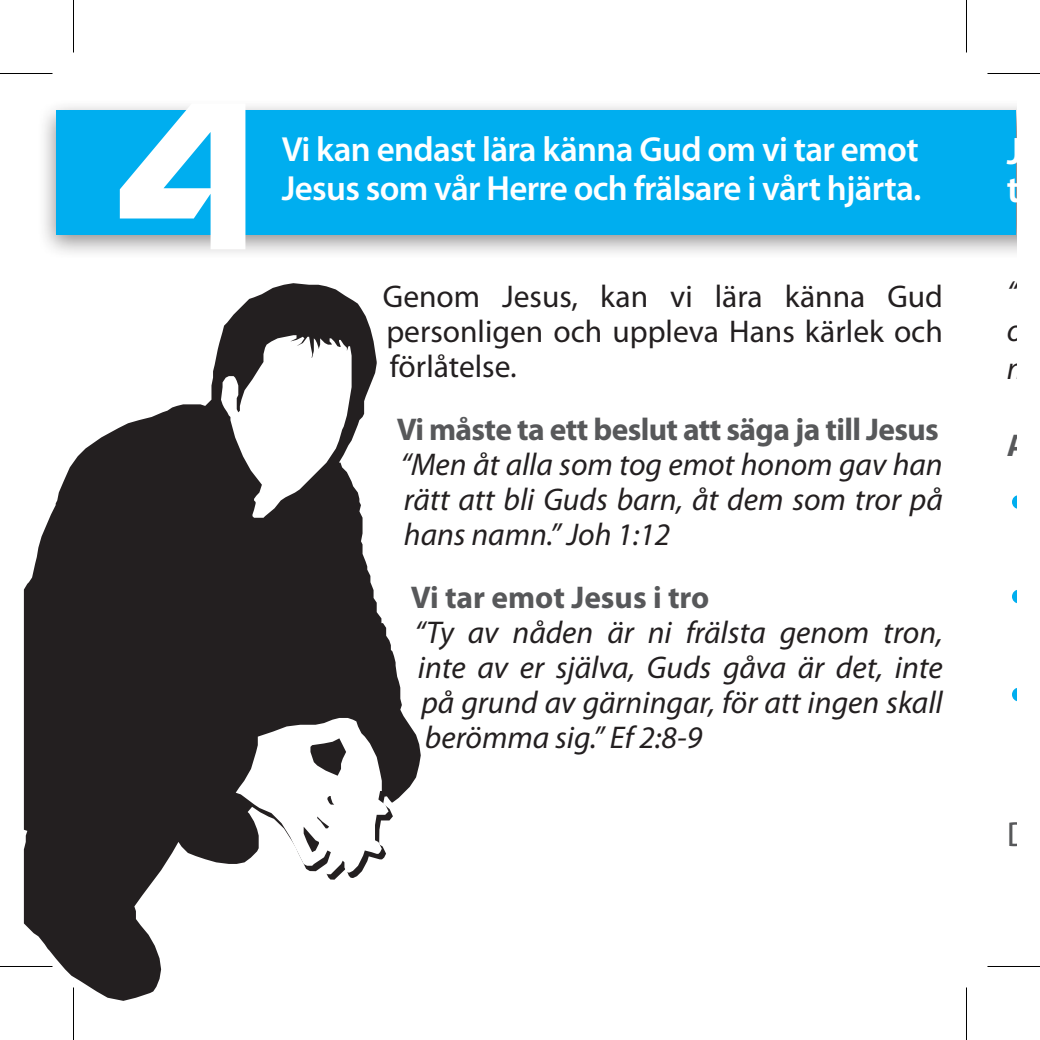
<style>
.page{position:relative;width:1040px;height:1040px;background:#fff}
.page>*{position:absolute;margin:0;border:0;box-sizing:border-box;transform-origin:0 0}
.t1{font:210px "Watford";color:#fff}
.t2{font:600 38.5px/38.5px "Myriad Pro";color:#fff}
.t3{font:600 35px/38.5px "Myriad Pro";letter-spacing:-.02em;color:#fff}
.t4{font:35px "Myriad Pro";color:#57585a}
.t5{font:italic 31.5px/35px "Myriad Pro";color:#231f20;text-align:justify}
.t6{font:31.5px/35px "Myriad Pro";color:#231f20;text-align:justify}
.t7{font:700 31.5px "Myriad Pro";letter-spacing:-.02em;color:#57585a}
.t8{font:700 31.5px "Myriad Pro";color:#57585a}
</style>
<div class="page">
<div style="left:37px;top:98px;width:979px;height:163px;background:#231f20;opacity:.5"></div>
<div style="left:56px;top:111px;width:960px;height:124px;background:#00aeef"></div>
<svg style="left:24px;top:283px;width:397px;height:718px;fill:#231f20"></svg>
<svg style="left:221px;top:335px;width:131px;height:183px"></svg>
<svg style="left:236px;top:718px;width:153px;height:156px"></svg>
<svg style="left:1012px;top:495px;width:4px;height:14px"></svg>
<svg style="left:1012px;top:590px;width:4px;height:13px"></svg>
<svg style="left:1012px;top:688px;width:4px;height:13px"></svg>
<div style="left:0;top:964px;width:52px;height:5px;background:#fff"></div>
<div style="left:71px;top:987px;width:5px;height:53px;background:#fff"></div>
<hr style="left:0;top:73px;width:52px;height:1px;background:#000">
<hr style="left:987px;top:73px;width:53px;height:1px;background:#000">
<hr style="left:0;top:966px;width:52px;height:1px;background:#000">
<hr style="left:987px;top:966px;width:53px;height:1px;background:#000">
<hr style="left:73px;top:0;width:1px;height:52px;background:#000">
<hr style="left:73px;top:987px;width:1px;height:53px;background:#000">
<hr style="left:966px;top:0;width:1px;height:52px;background:#000">
<hr style="left:966px;top:987px;width:1px;height:53px;background:#000">
<p class="t1" style="left:101px;top:36px;width:164px">4</p>
<p class="t3" style="left:282px;top:129px;width:641px">Vi kan endast lära känna Gud om vi tar emot<br>Jesus som vår Herre och frälsare i vårt hjärta.</p>
<p class="t6" style="left:383px;top:278px;width:562px">Genom Jesus, kan vi lära känna Gud personligen och uppleva Hans kärlek och förlåtelse.</p>
<p class="t7" style="left:397px;top:409px;width:544px">Vi måste ta ett beslut att säga ja till Jesus</p>
<p class="t5" style="left:400px;top:446px;width:544px">“Men åt alla som tog emot honom gav han rätt att bli Guds barn, åt dem som tror på hans namn.” Joh 1:12</p>
<p class="t8" style="left:411px;top:577px;width:300px">Vi tar emot Jesus i tro</p>
<p class="t5" style="left:414px;top:614px;width:530px">“Ty av nåden är ni frälsta genom tron, inte av er själva, Guds gåva är det, inte på grund av gärningar, för att ingen skall berömma sig.” Ef 2:8-9</p>
<p class="t2" style="left:1007px;top:131px;width:36px">Je ta</p>
<p class="t5" style="left:1007px;top:311px;width:41px;line-height:37.8px">oc me</p>
<p class="t7" style="left:1007px;top:425px;width:33px">At</p>
<p class="t4" style="left:1007px;top:813px;width:42px">De</p>
</div>
